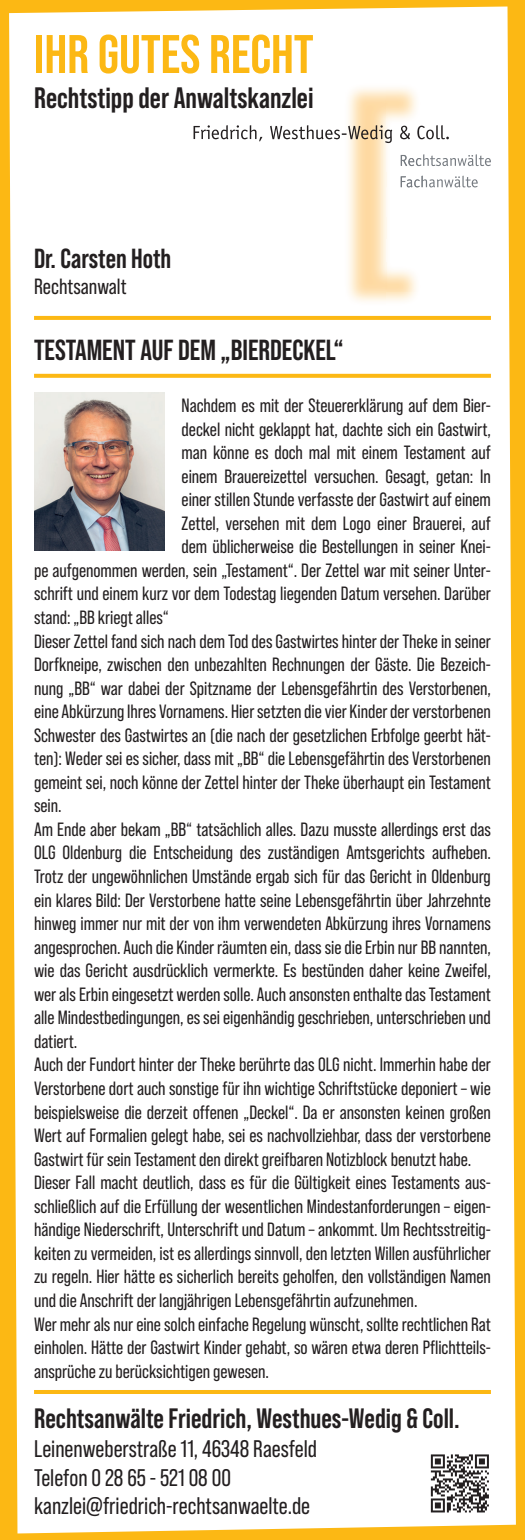
<style>
.page{position:relative;width:525px;height:1540px;background:#fff}
.page>*{position:absolute;margin:0;border:0;box-sizing:border-box;transform-origin:0 0}
.t1{font:700 54.2px "Bebas Neue Pro";color:#fcb814}
.t2{font:700 29.6px "Bebas Neue Pro";color:#231f20}
.t3{font:700 29px "Bebas Neue Pro";color:#231f20}
.t4{font:700 28px "Bebas Neue Pro";color:#231f20}
.t5{font:700 27.6px "Bebas Neue Pro";color:#231f20}
.t6{font:24px/28.8px "Bebas Neue Pro";color:#231f20}
.t7{font:22px "Bebas Neue Pro";color:#231f20}
.t8{font:19.2px "Bebas Neue Pro";letter-spacing:-.005em;color:#231f20}
</style>
<div class="page">
<div style="left:0;top:0;width:524px;height:1539px;background:#fcb814"></div>
<div style="left:9px;top:6px;width:506px;height:1527px;background:#fff"></div>
<svg style="left:34px;top:1389px;width:456px;height:4px"></svg>
<svg style="left:428px;top:1452px;width:62px;height:62px"></svg>
<svg style="left:430px;top:1454px;width:58px;height:58px;background:#929090"></svg>
<svg style="left:422px;top:154px;width:68px;height:12px"></svg>
<svg style="left:422px;top:176px;width:55px;height:11px"></svg>
<img style="left:342px;top:82px;width:80px;height:226px">
<img style="left:400px;top:155px;width:21px;height:11px">
<img style="left:400px;top:176px;width:22px;height:11px">
<svg style="left:193px;top:125px;width:255px;height:18px;background:#d2cfca"></svg>
<svg style="left:34px;top:316px;width:456px;height:4px"></svg>
<svg style="left:34px;top:374px;width:456px;height:4px"></svg>
<img style="left:34px;top:393px;width:130px;height:157px">
<h1 class="t1" style="left:34px;top:23px;width:281px">IHR GUTES RECHT</h1>
<h2 class="t2" style="left:34px;top:80px;width:281px">Rechtstipp der Anwaltskanzlei</h2>
<h3 class="t5" style="left:34px;top:242px;width:139px">Dr. Carsten Hoth</h3>
<p class="t7" style="left:34px;top:274px;width:94px">Rechtsanwalt</p>
<h3 class="t3" style="left:34px;top:333px;width:311px">TESTAMENT AUF DEM „BIERDECKEL“</h3>
<p class="t8" style="left:181px;top:394px;width:310px">Nachdem es mit der Steuererklärung auf dem Bier-</p>
<p class="t8" style="left:181px;top:418px;width:310px">deckel nicht geklappt hat, dachte sich ein Gastwirt,</p>
<p class="t8" style="left:181px;top:441px;width:311px">man könne es doch mal mit einem Testament auf</p>
<p class="t8" style="left:181px;top:465px;width:311px">einem Brauereizettel versuchen. Gesagt, getan: In</p>
<p class="t8" style="left:181px;top:488px;width:311px">einer stillen Stunde verfasste der Gastwirt auf einem</p>
<p class="t8" style="left:181px;top:512px;width:311px">Zettel, versehen mit dem Logo einer Brauerei, auf</p>
<p class="t8" style="left:181px;top:536px;width:310px">dem üblicherweise die Bestellungen in seiner Knei-</p>
<p class="t8" style="left:34px;top:559px;width:458px">pe aufgenommen werden, sein „Testament“. Der Zettel war mit seiner Unter-</p>
<p class="t8" style="left:34px;top:583px;width:458px">schrift und einem kurz vor dem Todestag liegenden Datum versehen. Darüber</p>
<p class="t8" style="left:34px;top:606px;width:136px">stand: „BB kriegt alles“</p>
<p class="t8" style="left:34px;top:630px;width:458px">Dieser Zettel fand sich nach dem Tod des Gastwirtes hinter der Theke in seiner</p>
<p class="t8" style="left:34px;top:653px;width:458px">Dorfkneipe, zwischen den unbezahlten Rechnungen der Gäste. Die Bezeich-</p>
<p class="t8" style="left:34px;top:677px;width:458px">nung „BB“ war dabei der Spitzname der Lebensgefährtin des Verstorbenen,</p>
<p class="t8" style="left:34px;top:700px;width:458px">eine Abkürzung Ihres Vornamens. Hier setzten die vier Kinder der verstorbenen</p>
<p class="t8" style="left:34px;top:724px;width:458px">Schwester des Gastwirtes an (die nach der gesetzlichen Erbfolge geerbt hät-</p>
<p class="t8" style="left:34px;top:747px;width:458px">ten): Weder sei es sicher, dass mit „BB“ die Lebensgefährtin des Verstorbenen</p>
<p class="t8" style="left:34px;top:771px;width:458px">gemeint sei, noch könne der Zettel hinter der Theke überhaupt ein Testament</p>
<p class="t8" style="left:34px;top:795px;width:29px">sein.</p>
<p class="t8" style="left:34px;top:818px;width:458px">Am Ende aber bekam „BB“ tatsächlich alles. Dazu musste allerdings erst das</p>
<p class="t8" style="left:34px;top:842px;width:458px">OLG Oldenburg die Entscheidung des zuständigen Amtsgerichts aufheben.</p>
<p class="t8" style="left:34px;top:865px;width:458px">Trotz der ungewöhnlichen Umstände ergab sich für das Gericht in Oldenburg</p>
<p class="t8" style="left:34px;top:889px;width:458px">ein klares Bild: Der Verstorbene hatte seine Lebensgefährtin über Jahrzehnte</p>
<p class="t8" style="left:34px;top:912px;width:458px">hinweg immer nur mit der von ihm verwendeten Abkürzung ihres Vornamens</p>
<p class="t8" style="left:34px;top:936px;width:458px">angesprochen. Auch die Kinder räumten ein, dass sie die Erbin nur BB nannten,</p>
<p class="t8" style="left:34px;top:959px;width:458px">wie das Gericht ausdrücklich vermerkte. Es bestünden daher keine Zweifel,</p>
<p class="t8" style="left:34px;top:983px;width:458px">wer als Erbin eingesetzt werden solle. Auch ansonsten enthalte das Testament</p>
<p class="t8" style="left:34px;top:1006px;width:458px">alle Mindestbedingungen, es sei eigenhändig geschrieben, unterschrieben und</p>
<p class="t8" style="left:34px;top:1030px;width:45px">datiert.</p>
<p class="t8" style="left:34px;top:1053px;width:458px">Auch der Fundort hinter der Theke berührte das OLG nicht. Immerhin habe der</p>
<p class="t8" style="left:34px;top:1077px;width:458px">Verstorbene dort auch sonstige für ihn wichtige Schriftstücke deponiert – wie</p>
<p class="t8" style="left:34px;top:1101px;width:458px">beispielsweise die derzeit offenen „Deckel“. Da er ansonsten keinen großen</p>
<p class="t8" style="left:34px;top:1124px;width:458px">Wert auf Formalien gelegt habe, sei es nachvollziehbar, dass der verstorbene</p>
<p class="t8" style="left:34px;top:1148px;width:438px">Gastwirt für sein Testament den direkt greifbaren Notizblock benutzt habe.</p>
<p class="t8" style="left:34px;top:1171px;width:458px">Dieser Fall macht deutlich, dass es für die Gültigkeit eines Testaments aus-</p>
<p class="t8" style="left:34px;top:1195px;width:458px">schließlich auf die Erfüllung der wesentlichen Mindestanforderungen – eigen-</p>
<p class="t8" style="left:34px;top:1218px;width:458px">händige Niederschrift, Unterschrift und Datum – ankommt. Um Rechtsstreitig-</p>
<p class="t8" style="left:34px;top:1242px;width:458px">keiten zu vermeiden, ist es allerdings sinnvoll, den letzten Willen ausführlicher</p>
<p class="t8" style="left:34px;top:1265px;width:458px">zu regeln. Hier hätte es sicherlich bereits geholfen, den vollständigen Namen</p>
<p class="t8" style="left:34px;top:1289px;width:385px">und die Anschrift der langjährigen Lebensgefährtin aufzunehmen.</p>
<p class="t8" style="left:34px;top:1312px;width:458px">Wer mehr als nur eine solch einfache Regelung wünscht, sollte rechtlichen Rat</p>
<p class="t8" style="left:34px;top:1336px;width:458px">einholen. Hätte der Gastwirt Kinder gehabt, so wären etwa deren Pflichtteils-</p>
<p class="t8" style="left:34px;top:1359px;width:236px">ansprüche zu berücksichtigen gewesen.</p>
<h3 class="t4" style="left:34px;top:1402px;width:427px">Rechtsanwälte Friedrich, Westhues-Wedig &amp; Coll.</h3>
<p class="t6" style="left:34px;top:1433px;width:284px">Leinenweberstraße 11, 46348 Raesfeld<br>Telefon 0 28 65 - 521 08 00 kanzlei@friedrich-rechtsanwaelte.de</p>
</div>
